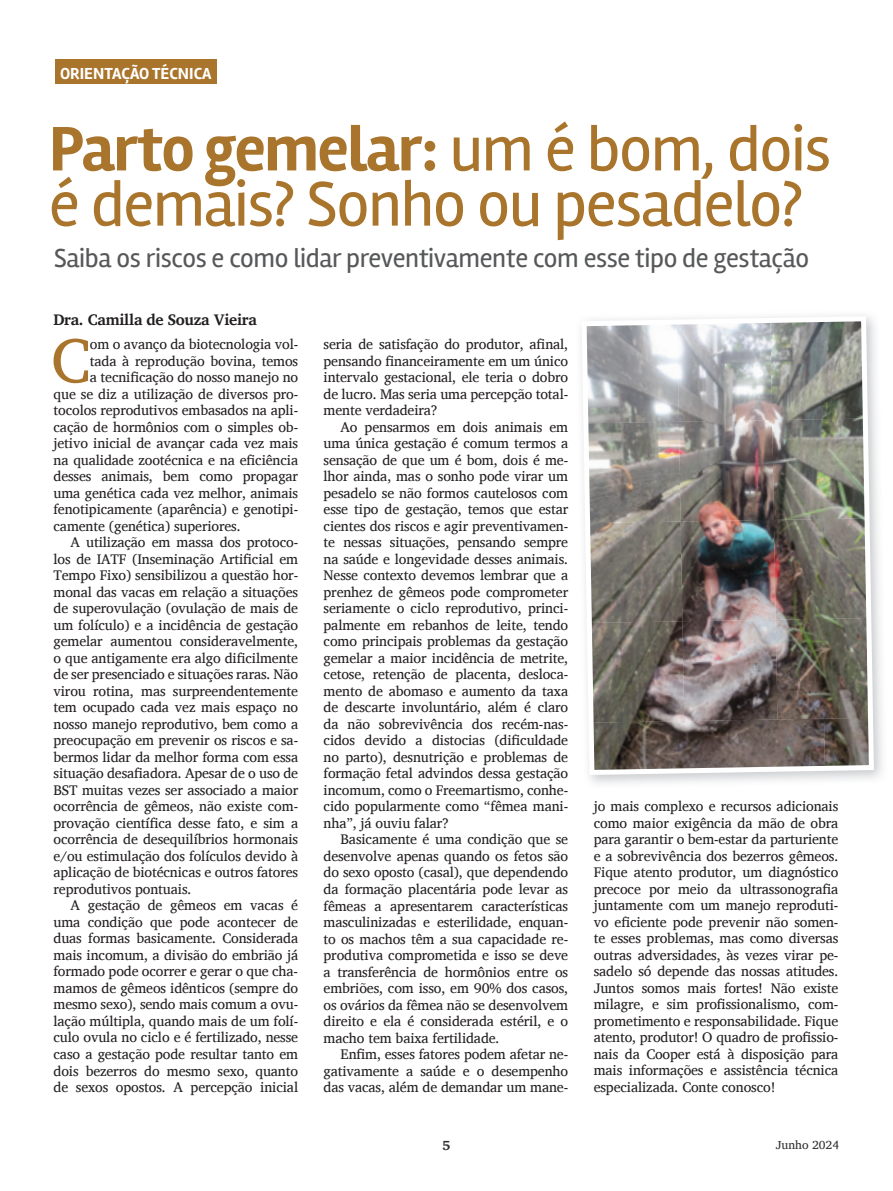
<style>
.page{position:relative;width:893px;height:1191px;background:#fff}
.page>*{position:absolute;margin:0;border:0;box-sizing:border-box;transform-origin:0 0}
.t1{font:64.95px/55.2px "Rambla";letter-spacing:-.02em;color:#a9742b}
.t2{font:63.45px "Charis SIL";color:#a9742b}
.t3{font:27px "Rambla";letter-spacing:-.015em;color:#57585a}
.t4{font:700 16.5px "Rambla";color:#fff}
.t5{font:700 15.6px "Charis SIL";letter-spacing:-.02em;color:#231f20}
.t6{font:14.25px/16.5px "Charis SIL";letter-spacing:-.01em;color:#231f20;text-align:justify}
.t7{font:700 13.5px "Charis SIL";color:#312f30}
.t8{font:12px "Charis SIL";color:#312f30}
.s1{font-weight:700}
</style>
<div class="page">
<img style="left:579px;top:315px;width:297px;height:462px">
<div style="left:55px;top:60px;width:161px;height:24px;background:#a9742b"></div>
<p class="t4" style="left:60px;top:64px;width:153px">ORIENTAÇÃO TÉCNICA</p>
<h1 class="t1" style="left:49px;top:121px;width:784px"><span class="s1">Parto gemelar:</span> um é bom, dois é demais? Sonho ou pesadelo?</h1>
<h3 class="t3" style="left:54px;top:242px;width:757px">Saiba os riscos e como lidar preventivamente com esse tipo de gestação</h3>
<p class="t5" style="left:53px;top:310px;width:205px">Dra. Camilla de Souza Vieira</p>
<h2 class="t2" style="left:51px;top:323px;width:41px">C</h2>
<p class="t6" style="left:90px;top:336px;width:210px">om o avanço da biotecnologia vol-</p>
<p class="t6" style="left:90px;top:352px;width:210px">tada à reprodução bovina, temos</p>
<p class="t6" style="left:90px;top:369px;width:210px">a tecnificação do nosso manejo no</p>
<p class="t6" style="left:54px;top:385px;width:246px">que se diz a utilização de diversos pro-</p>
<p class="t6" style="left:54px;top:402px;width:246px">tocolos reprodutivos embasados na apli-</p>
<p class="t6" style="left:54px;top:418px;width:246px">cação de hormônios com o simples ob-</p>
<p class="t6" style="left:54px;top:435px;width:246px">jetivo inicial de avançar cada vez mais</p>
<p class="t6" style="left:54px;top:451px;width:246px">na qualidade zootécnica e na eficiência</p>
<p class="t6" style="left:54px;top:468px;width:246px">desses animais, bem como propagar</p>
<p class="t6" style="left:54px;top:484px;width:246px">uma genética cada vez melhor, animais</p>
<p class="t6" style="left:54px;top:501px;width:246px">fenotipicamente (aparência) e genotipi-</p>
<p class="t6" style="left:54px;top:517px;width:189px">camente (genética) superiores.</p>
<p class="t6" style="left:71px;top:534px;width:229px">A utilização em massa dos protoco-</p>
<p class="t6" style="left:54px;top:550px;width:246px">los de IATF (Inseminação Artificial em</p>
<p class="t6" style="left:54px;top:567px;width:246px">Tempo Fixo) sensibilizou a questão hor-</p>
<p class="t6" style="left:54px;top:583px;width:246px">monal das vacas em relação a situações</p>
<p class="t6" style="left:54px;top:600px;width:246px">de superovulação (ovulação de mais de</p>
<p class="t6" style="left:54px;top:616px;width:246px">um folículo) e a incidência de gestação</p>
<p class="t6" style="left:54px;top:633px;width:246px">gemelar aumentou consideravelmente,</p>
<p class="t6" style="left:54px;top:649px;width:246px">o que antigamente era algo dificilmente</p>
<p class="t6" style="left:54px;top:666px;width:246px">de ser presenciado e situações raras. Não</p>
<p class="t6" style="left:54px;top:682px;width:246px">virou rotina, mas surpreendentemente</p>
<p class="t6" style="left:54px;top:699px;width:246px">tem ocupado cada vez mais espaço no</p>
<p class="t6" style="left:54px;top:715px;width:246px">nosso manejo reprodutivo, bem como a</p>
<p class="t6" style="left:54px;top:732px;width:246px">preocupação em prevenir os riscos e sa-</p>
<p class="t6" style="left:54px;top:748px;width:246px">bermos lidar da melhor forma com essa</p>
<p class="t6" style="left:54px;top:765px;width:246px">situação desafiadora. Apesar de o uso de</p>
<p class="t6" style="left:54px;top:781px;width:246px">BST muitas vezes ser associado a maior</p>
<p class="t6" style="left:54px;top:798px;width:246px">ocorrência de gêmeos, não existe com-</p>
<p class="t6" style="left:54px;top:814px;width:246px">provação científica desse fato, e sim a</p>
<p class="t6" style="left:54px;top:831px;width:246px">ocorrência de desequilíbrios hormonais</p>
<p class="t6" style="left:54px;top:847px;width:246px">e/ou estimulação dos folículos devido à</p>
<p class="t6" style="left:54px;top:864px;width:246px">aplicação de biotécnicas e outros fatores</p>
<p class="t6" style="left:54px;top:880px;width:139px">reprodutivos pontuais.</p>
<p class="t6" style="left:71px;top:897px;width:229px">A gestação de gêmeos em vacas é</p>
<p class="t6" style="left:54px;top:913px;width:246px">uma condição que pode acontecer de</p>
<p class="t6" style="left:54px;top:930px;width:246px">duas formas basicamente. Considerada</p>
<p class="t6" style="left:54px;top:946px;width:246px">mais incomum, a divisão do embrião já</p>
<p class="t6" style="left:54px;top:963px;width:246px">formado pode ocorrer e gerar o que cha-</p>
<p class="t6" style="left:54px;top:979px;width:246px">mamos de gêmeos idênticos (sempre do</p>
<p class="t6" style="left:54px;top:996px;width:246px">mesmo sexo), sendo mais comum a ovu-</p>
<p class="t6" style="left:54px;top:1012px;width:246px">lação múltipla, quando mais de um folí-</p>
<p class="t6" style="left:54px;top:1029px;width:246px">culo ovula no ciclo e é fertilizado, nesse</p>
<p class="t6" style="left:54px;top:1045px;width:246px">caso a gestação pode resultar tanto em</p>
<p class="t6" style="left:54px;top:1062px;width:246px">dois bezerros do mesmo sexo, quanto</p>
<p class="t6" style="left:54px;top:1078px;width:246px">de sexos opostos. A percepção inicial</p>
<p class="t6" style="left:324px;top:336px;width:246px">seria de satisfação do produtor, afinal, pensando financeiramente em um único intervalo gestacional, ele teria o dobro de lucro. Mas seria uma percepção total&shy;mente verdadeira?</p>
<p class="t6" style="left:324px;top:418px;width:246px;text-indent:17px">Ao pensarmos em dois animais em uma única gestação é comum termos a sensação de que um é bom, dois é me&shy;lhor ainda, mas o sonho pode virar um pesadelo se não formos cautelosos com esse tipo de gestação, temos que estar cientes dos riscos e agir preventivamen&shy;te nessas situações, pensando sempre na saúde e longevidade desses animais.<br>Nesse contexto devemos lembrar que a prenhez de gêmeos pode comprometer seriamente o ciclo reprodutivo, princi&shy;palmente em rebanhos de leite, tendo como principais problemas da gestação gemelar a maior incidência de metrite, cetose, retenção de placenta, desloca&shy;mento de abomaso e aumento da taxa de descarte involuntário, além é claro da não sobrevivência dos recém-nas&shy;cidos devido a distocias (dificuldade no parto), desnutrição e problemas de formação fetal advindos dessa gestação incomum, como o Freemartismo, conhe&shy;cido popularmente como “fêmea mani&shy;nha”, já ouviu falar?</p>
<p class="t6" style="left:324px;top:831px;width:246px;text-indent:17px">Basicamente é uma condição que se desenvolve apenas quando os fetos são do sexo oposto (casal), que dependendo da formação placentária pode levar as fêmeas a apresentarem características masculinizadas e esterilidade, enquan&shy;to os machos têm a sua capacidade re&shy;produtiva comprometida e isso se deve a transferência de hormônios entre os embriões, com isso, em 90% dos casos, os ovários da fêmea não se desenvolvem direito e ela é considerada estéril, e o macho tem baixa fertilidade.</p>
<p class="t6" style="left:324px;top:1046px;width:246px;text-indent:17px">Enfim, esses fatores podem afetar ne&shy;gativamente a saúde e o desempenho das vacas, além de demandar um mane-</p>
<p class="t6" style="left:594px;top:798px;width:246px">jo mais complexo e recursos adicionais como maior exigência da mão de obra para garantir o bem-estar da parturiente e a sobrevivência dos bezerros gêmeos.<br>Fique atento produtor, um diagnóstico precoce por meio da ultrassonografia juntamente com um manejo reproduti&shy;vo eficiente pode prevenir não somen&shy;te esses problemas, mas como diversas outras adversidades, às vezes virar pe&shy;sadelo só depende das nossas atitudes.<br>Juntos somos mais fortes! Não existe milagre, e sim profissionalismo, com&shy;prometimento e responsabilidade. Fique atento, produtor! O quadro de profissio&shy;nais da Cooper está à disposição para mais informações e assistência técnica especializada. Conte conosco!</p>
<p class="t7" style="left:442px;top:1137px;width:9px">5</p>
<p class="t8" style="left:776px;top:1138px;width:65px">Junho 2024</p>
</div>
